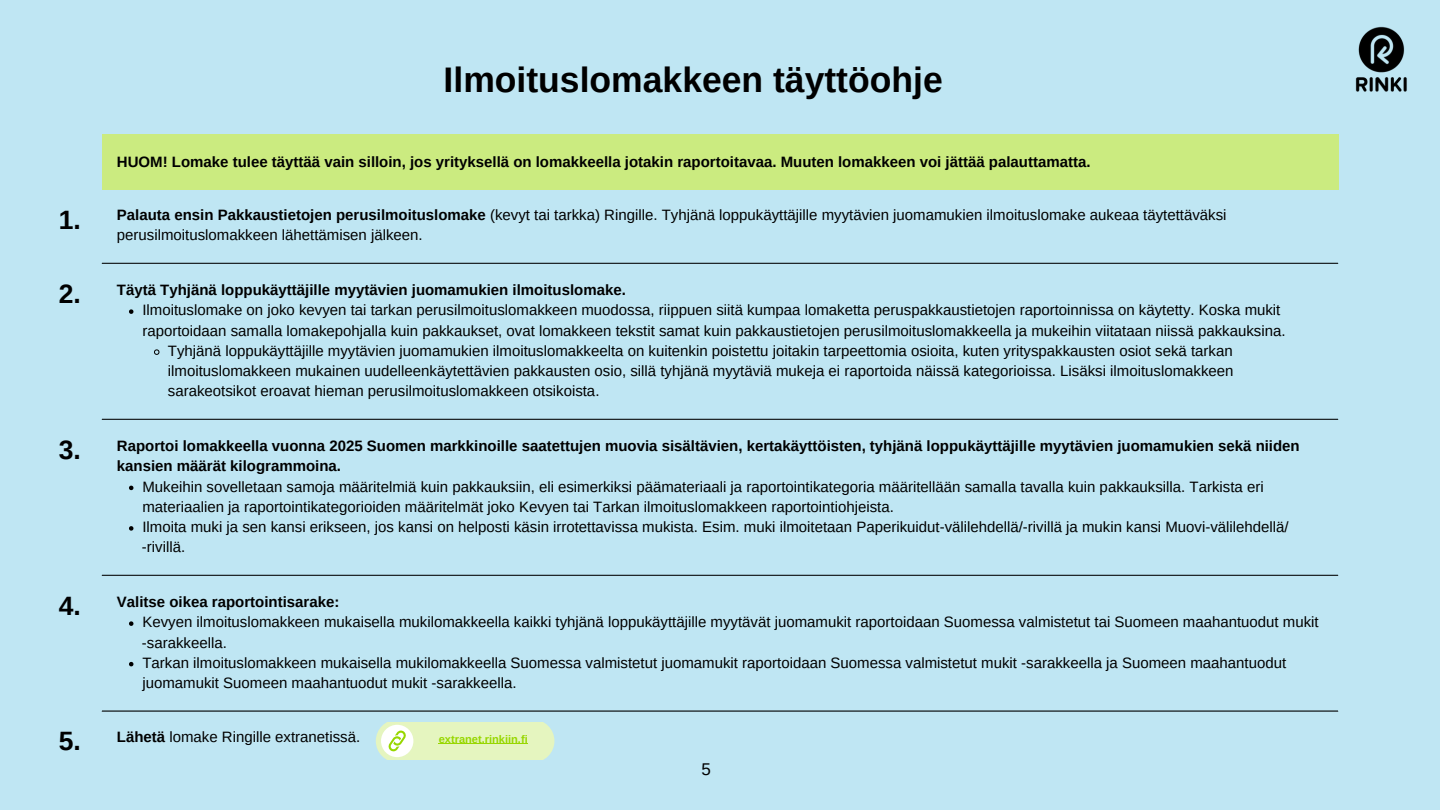
<style>
.page{position:relative;width:1440px;height:810px;background:#bfe6f3}
.page>*{position:absolute;margin:0;border:0;box-sizing:border-box;transform-origin:0 0}
.t1{font:700 35.5px "Arimo";color:#000}
.t2{font:700 26.5px "Arimo";color:#000}
.t3{font:17px "Arimo";color:#000}
.t4{font:15px/20.2px "Arimo";color:#000}
.t5{font:700 15px/20.2px "Arimo";color:#000}
.t6{font:700 11.1px "Arimo";color:#97d700}
.s1{font-weight:700}
</style>
<div class="page">
<div style="left:102px;top:134px;width:1236px;height:55px;background:#cbeb80"></div>
<svg style="left:129px;top:309px;width:4px;height:5px"></svg>
<svg style="left:154px;top:349px;width:6px;height:6px"></svg>
<svg style="left:129px;top:486px;width:4px;height:4px"></svg>
<svg style="left:129px;top:526px;width:4px;height:5px"></svg>
<svg style="left:129px;top:621px;width:4px;height:5px"></svg>
<svg style="left:129px;top:662px;width:4px;height:4px"></svg>
<hr style="left:102px;top:263px;width:1236px;height:1px;background:#000">
<hr style="left:102px;top:419px;width:1236px;height:1px;background:#000">
<hr style="left:102px;top:575px;width:1236px;height:1px;background:#000">
<hr style="left:102px;top:711px;width:1236px;height:1px;background:#000">
<img style="left:1355px;top:26px;width:52px;height:66px">
<svg style="left:376px;top:723px;width:178px;height:37px;background:#e4f4c1"></svg>
<hr style="left:439px;top:744px;width:89px;height:1px;background:#97d700">
<p class="t1" style="left:444px;top:60px;width:501px">Ilmoituslomakkeen täyttöohje</p>
<p class="t2" style="left:59px;top:205px;width:24px">1.</p>
<h1 class="t5" style="left:117px;top:151px;width:975px">HUOM! Lomake tulee täyttää vain silloin, jos yrityksellä on lomakkeella jotakin raportoitavaa. Muuten lomakkeen voi jättää palauttamatta.</h1>
<p class="t4" style="left:117px;top:204px;width:1111px"><span class="s1">Palauta ensin Pakkaustietojen perusilmoituslomake</span> (kevyt tai tarkka) Ringille. Tyhjänä loppukäyttäjille myytävien juomamukien ilmoituslomake aukeaa täytettäväksi perusilmoituslomakkeen lähettämisen jälkeen.</p>
<p class="t2" style="left:59px;top:279px;width:24px">2.</p>
<h2 class="t5" style="left:117px;top:280px;width:510px">Täytä Tyhjänä loppukäyttäjille myytävien juomamukien ilmoituslomake.</h2>
<h2 class="t4" style="left:142px;top:300px;width:1145px">Ilmoituslomake on joko kevyen tai tarkan perusilmoituslomakkeen muodossa, riippuen siitä kumpaa lomaketta peruspakkaustietojen raportoinnissa on käytetty. Koska mukit raportoidaan samalla lomakepohjalla kuin pakkaukset, ovat lomakkeen tekstit samat kuin pakkaustietojen perusilmoituslomakkeella ja mukeihin viitataan niissä pakkauksina.</h2>
<h2 class="t4" style="left:168px;top:341px;width:1067px;text-align:justify">Tyhjänä loppukäyttäjille myytävien juomamukien ilmoituslomakkeelta on kuitenkin poistettu joitakin tarpeettomia osioita, kuten yrityspakkausten osiot sekä tarkan ilmoituslomakkeen mukainen uudelleenkäytettävien pakkausten osio, sillä tyhjänä myytäviä mukeja ei raportoida näissä kategorioissa. Lisäksi ilmoituslomakkeen sarakeotsikot eroavat hieman perusilmoituslomakkeen otsikoista.</h2>
<p class="t2" style="left:59px;top:435px;width:24px">3.</p>
<h2 class="t5" style="left:117px;top:436px;width:1184px">Raportoi lomakkeella vuonna 2025 Suomen markkinoille saatettujen muovia sisältävien, kertakäyttöisten, tyhjänä loppukäyttäjille myytävien juomamukien sekä niiden kansien määrät kilogrammoina.</h2>
<h2 class="t4" style="left:142px;top:476px;width:1123px">Mukeihin sovelletaan samoja määritelmiä kuin pakkauksiin, eli esimerkiksi päämateriaali ja raportointikategoria määritellään samalla tavalla kuin pakkauksilla. Tarkista eri materiaalien ja raportointikategorioiden määritelmät joko Kevyen tai Tarkan ilmoituslomakkeen raportointiohjeista.</h2>
<p class="t4" style="left:142px;top:517px;width:1148px">Ilmoita muki ja sen kansi erikseen, jos kansi on helposti käsin irrotettavissa mukista. Esim. muki ilmoitetaan Paperikuidut-välilehdellä/-rivillä ja mukin kansi Muovi-välilehdellä/</p>
<p class="t4" style="left:142px;top:537px;width:45px">-rivillä.</p>
<p class="t2" style="left:59px;top:591px;width:24px">4.</p>
<p class="t2" style="left:59px;top:726px;width:24px">5.</p>
<p class="t5" style="left:117px;top:592px;width:224px">Valitse oikea raportointisarake:</p>
<p class="t4" style="left:142px;top:612px;width:1178px">Kevyen ilmoituslomakkeen mukaisella mukilomakkeella kaikki tyhjänä loppukäyttäjille myytävät juomamukit raportoidaan Suomessa valmistetut tai Suomeen maahantuodut mukit</p>
<p class="t4" style="left:142px;top:632px;width:86px">-sarakkeella.</p>
<p class="t4" style="left:142px;top:653px;width:1145px">Tarkan ilmoituslomakkeen mukaisella mukilomakkeella Suomessa valmistetut juomamukit raportoidaan Suomessa valmistetut mukit -sarakkeella ja Suomeen maahantuodut juomamukit Suomeen maahantuodut mukit -sarakkeella.</p>
<p class="t4" style="left:117px;top:727px;width:245px"><span class="s1">Lähetä</span> lomake Ringille extranetissä.</p>
<p class="t3" style="left:702px;top:759px;width:11px">5</p>
<p class="t6" style="left:439px;top:733px;width:91px">extranet.rinkiin.fi</p>
</div>
